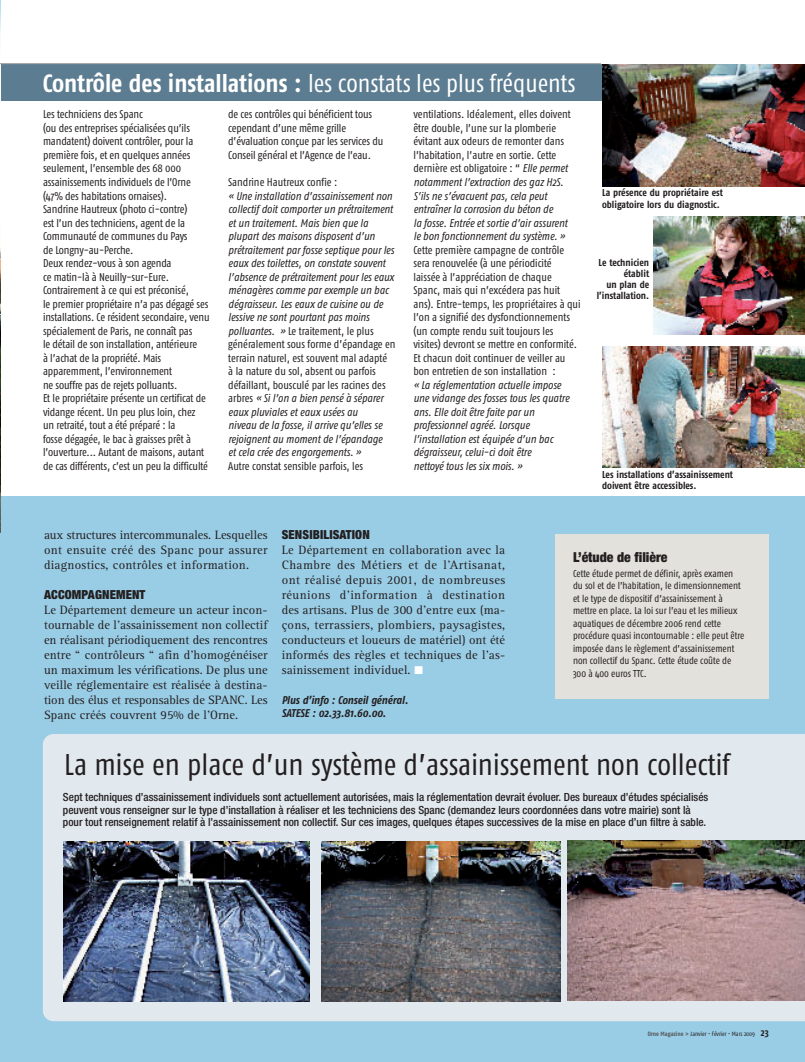
<style>
.page{position:relative;width:805px;height:1062px;background:#fff}
.page>*{position:absolute;margin:0;border:0;box-sizing:border-box;transform-origin:0 0}
.t1{font:30px "Fago Co";color:#231f20}
.t2{font:25px "Fago Co";color:#fff}
.t3{font:900 condensed 13.75px "Helvetica Neue";color:#231f20}
.t4{font:12.5px/15px "Rotis Serif";letter-spacing:.01em;color:#231f20;text-align:justify}
.t5{font:900 condensed 12.5px "Helvetica Neue";letter-spacing:.01em;color:#231f20}
.t6{font:11.25px/13.5px "Fago Co";letter-spacing:-.01em;color:#231f20}
.t7{font:italic 11.25px/13.5px "Fago Co";color:#231f20}
.t8{font:500 condensed 11.25px/12.5px "Helvetica Neue";color:#231f20}
.t9{font:italic 700 11.25px/13.5px "Fago Co";color:#231f20}
.t10{font:10px/12.5px "Fago Co";color:#231f20}
.t11{font:700 10px/11.2px "Fago Co";color:#231f20}
.t12{font:6.25px "Fago Co";color:#231f20}
.s1{font-weight:700}
.s2{font-style:normal}
.s3{color:#fff}
.s4{font-weight:700;color:#57585a}
.s5{font-weight:700;font-size:10px}
</style>
<div class="page">
<img style="left:0;top:0;width:804px;height:1062px">
<h2 class="t2" style="left:43px;top:74px;width:534px"><span class="s1">Contrôle des installations :</span> les constats les plus fréquents</h2>
<p class="t6" style="left:43px;top:109px;width:168px">Les techniciens des Spanc<br>(ou des entreprises spécialisées qu’ils mandatent) doivent contrôler, pour la première fois, et en quelques années seulement, l’ensemble des 68 000 assainissements individuels de l’Orne (47% des habitations ornaises).<br>Sandrine Hautreux (photo ci-contre)<br>est l’un des techniciens, agent de la Communauté de communes du Pays<br>de Longny-au-Perche.<br>Deux rendez-vous à son agenda<br>ce matin-là à Neuilly-sur-Eure.<br>Contrairement à ce qui est préconisé,<br>le premier propriétaire n’a pas dégagé ses installations. Ce résident secondaire, venu spécialement de Paris, ne connaît pas<br>le détail de son installation, antérieure<br>à l’achat de la propriété. Mais apparemment, l’environnement<br>ne souffre pas de rejets polluants.<br>Et le propriétaire présente un certificat de vidange récent. Un peu plus loin, chez<br>un retraité, tout a été préparé : la<br>fosse dégagée, le bac à graisses prêt à l’ouverture... Autant de maisons, autant de cas différents, c’est un peu la difficulté</p>
<p class="t6" style="left:228px;top:109px;width:156px">de ces contrôles qui bénéficient tous cependant d’une même grille d’évaluation conçue par les services du Conseil général et l’Agence de l’eau.</p>
<p class="t7" style="left:413px;top:109px;width:159px"><span class="s2">ventilations. Idéalement, elles doivent être double, l’une sur la plomberie évitant aux odeurs de remonter dans l’habitation, l’autre en sortie. Cette dernière est obligatoire : “</span> Elle permet notamment l’extraction des gaz H2S.<br>S’ils ne s’évacuent pas, cela peut entraîner la corrosion du béton de<br>la fosse. Entrée et sortie d’air assurent le bon fonctionnement du système. »</p>
<p class="t6" style="left:413px;top:244px;width:169px">Cette première campagne de contrôle sera renouvelée (à une périodicité laissée à l’appréciation de chaque Spanc, mais qui n’excédera pas huit ans). Entre-temps, les propriétaires à qui l’on a signifié des dysfonctionnements (un compte rendu suit toujours les visites) devront se mettre en conformité.<br>Et chacun doit continuer de veiller au bon entretien de son installation :</p>
<p class="t7" style="left:413px;top:379px;width:157px">« La réglementation actuelle impose une vidange des fosses tous les quatre ans. Elle doit être faite par un professionnel agréé. Lorsque l’installation est équipée d’un bac dégraisseur, celui-ci doit être<br>nettoyé tous les six mois. »</p>
<p class="t6" style="left:228px;top:176px;width:110px">Sandrine Hautreux confie :</p>
<p class="t7" style="left:228px;top:190px;width:169px">« Une installation d’assainissement non collectif doit comporter un prétraitement et un traitement. Mais bien que la plupart des maisons disposent d’un prétraitement par fosse septique pour les eaux des toilettes, on constate souvent l’absence de prétraitement pour les eaux ménagères comme par exemple un bac dégraisseur. Les eaux de cuisine ou de lessive ne sont pourtant pas moins polluantes. » <span class="s2">Le traitement, le plus généralement sous forme d’épandage en terrain naturel, est souvent mal adapté<br>à la nature du sol, absent ou parfois défaillant, bousculé par les racines des arbres</span> « Si l’on a bien pensé à séparer eaux pluviales et eaux usées au<br>niveau de la fosse, il arrive qu’elles se rejoignent au moment de l’épandage<br>et cela crée des engorgements. »</p>
<p class="t6" style="left:228px;top:460px;width:136px">Autre constat sensible parfois, les</p>
<p class="t11" style="left:601px;top:188px;width:122px">La présence du propriétaire est obligatoire lors du diagnostic.</p>
<p class="t11" style="left:596px;top:257px;width:54px;text-align:right">Le technicien établit<br>un plan de l’installation.</p>
<p class="t11" style="left:601px;top:470px;width:132px">Les installations d’assainissement doivent être accessibles.</p>
<p class="t4" style="left:44px;top:528px;width:225px">aux structures intercommunales. Lesquelles ont ensuite créé des Spanc pour assurer diagnostics, contrôles et information.</p>
<p class="t5" style="left:44px;top:590px;width:103px">ACCOMPAGNEMENT</p>
<p class="t4" style="left:44px;top:603px;width:225px">Le Département demeure un acteur incon&shy;tournable de l’assainissement non collectif en réalisant périodiquement des rencontres entre “ contrôleurs “ afin d’homogénéiser un maximum les vérifications. De plus une veille réglementaire est réalisée à destina&shy;tion des élus et responsables de SPANC. Les Spanc créés couvrent 95% de l’Orne.</p>
<p class="t5" style="left:281px;top:530px;width:89px">SENSIBILISATION</p>
<p class="t4" style="left:281px;top:543px;width:225px">Le Département en collaboration avec la Chambre des Métiers et de l’Artisanat, ont réalisé depuis 2001, de nombreuses réunions d’information à destination des artisans. Plus de 300 d’entre eux (ma&shy;çons, terrassiers, plombiers, paysagistes, conducteurs et loueurs de matériel) ont été informés des règles et techniques de l’as&shy;sainissement individuel. <span class="s3">■</span></p>
<p class="t9" style="left:281px;top:694px;width:128px">Plus d’info : Conseil général.<br>SATESE : 02.33.81.60.00.</p>
<p class="t3" style="left:572px;top:552px;width:96px">L’étude de filière</p>
<p class="t10" style="left:572px;top:568px;width:173px">Cette étude permet de définir, après examen du sol et de l’habitation, le dimensionnement et le type de dispositif d’assainissement à mettre en place. La loi sur l’eau et les milieux aquatiques de décembre 2006 rend cette procédure quasi incontournable : elle peut être imposée dans le règlement d’assainissement non collectif du Spanc. Cette étude coûte de 300 à 400 euros TTC.</p>
<h1 class="t1" style="left:64px;top:754px;width:667px">La mise en place d’un système d’assainissement non collectif</h1>
<p class="t8" style="left:63px;top:792px;width:646px">Sept techniques d’assainissement individuels sont actuellement autorisées, mais la réglementation devrait évoluer. Des bureaux d’études spécialisés peuvent vous renseigner sur le type d’installation à réaliser et les techniciens des Spanc (demandez leurs coordonnées dans votre mairie) sont là pour tout renseignement relatif à l’assainissement non collectif. Sur ces images, quelques étapes successives de la mise en place d’un filtre à sable.</p>
<p class="t12" style="left:647px;top:1032px;width:122px"><span class="s4">Orne Magazine &gt;</span> Janvier • Février • Mars 2009 <span class="s5">23</span></p>
</div>
